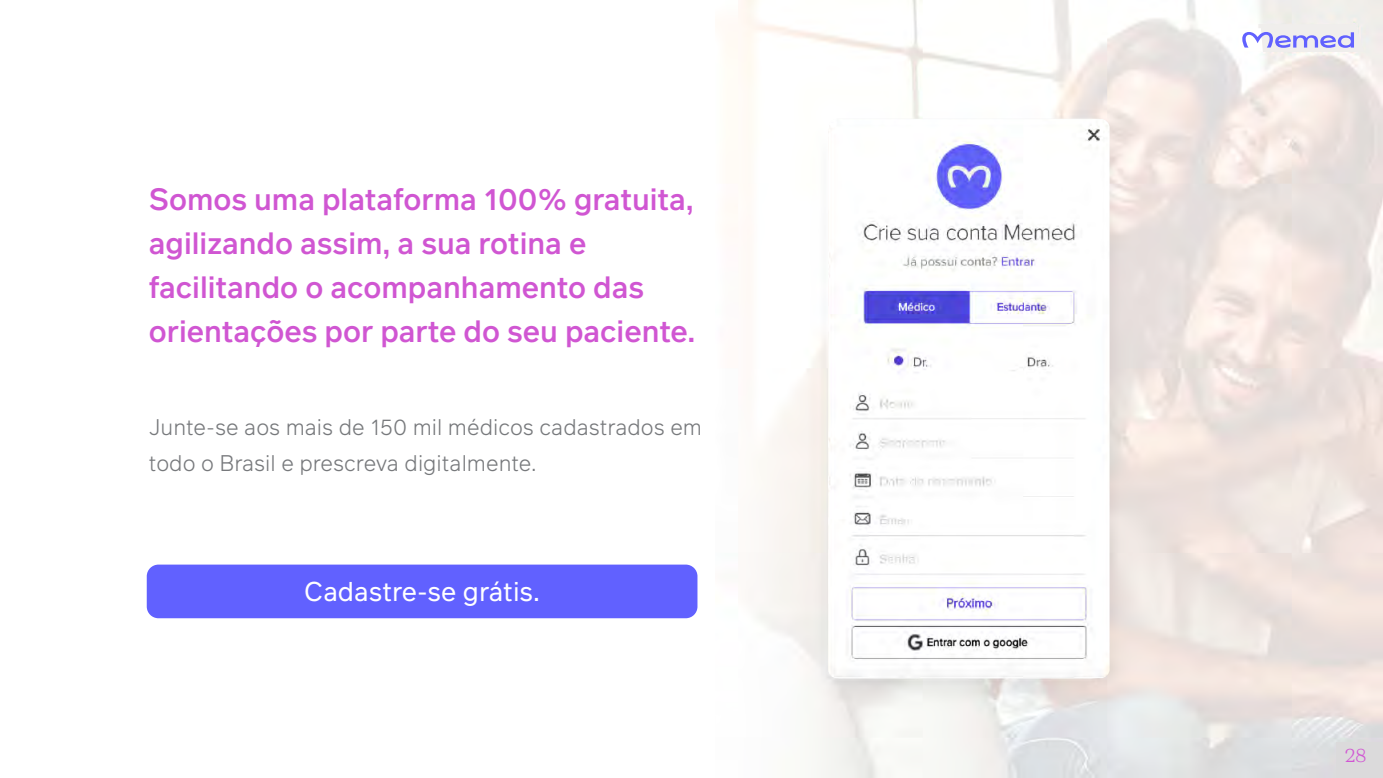
<style>
.page{position:relative;width:1383px;height:778px;background:#fff}
.page>*{position:absolute;margin:0;border:0;box-sizing:border-box;transform-origin:0 0}
.t1{font:500 30px/44px "Infra";color:#d056d2}
.t2{font:26.4px "Infra";color:#fff}
.t3{font:300 22px/36px "Infra";color:#77797c}
.t4{font:18px "Nib Pro";color:#d156d3}
</style>
<div class="page">
<div style="left:147px;top:564px;width:550px;height:54px;background:#6161ff;border-radius:12px"></div>
<img style="left:828px;top:119px;width:281px;height:559px">
<svg style="left:1242px;top:24px;width:121px;height:28px;background:#d4d3f2"></svg>
<div style="left:1335px;top:743px;width:47px;height:35px;background:#dbdadb"></div>
<p class="t1" style="left:149px;top:177px;width:548px">Somos uma plataforma 100% gratuita, agilizando assim, a sua rotina e facilitando o acompanhamento das orientações por parte do seu paciente.</p>
<p class="t3" style="left:149px;top:408px;width:554px">Junte-se aos mais de 150 mil médicos cadastrados em todo o Brasil e prescreva digitalmente.</p>
<p class="t2" style="left:304px;top:573px;width:237px">Cadastre-se grátis.</p>
<p class="t4" style="left:1344px;top:744px;width:23px">28</p>
</div>
